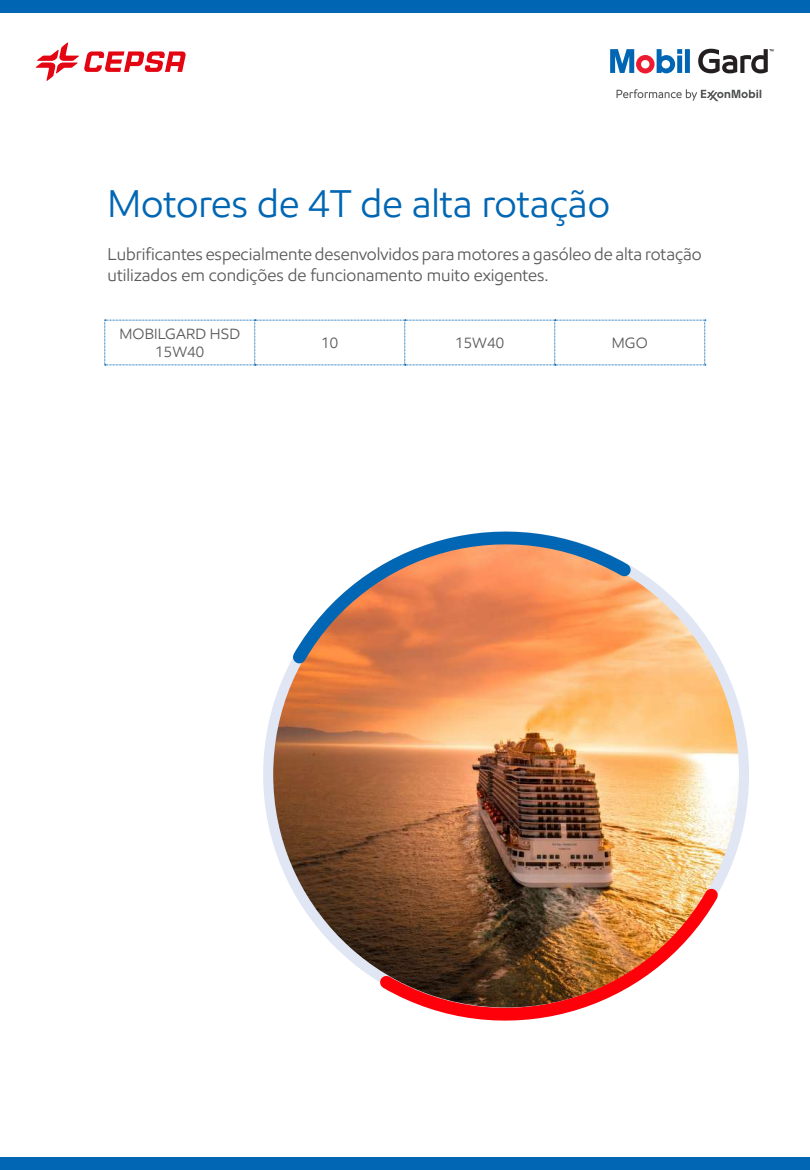
<style>
.page{position:relative;width:810px;height:1170px;background:#fff}
.page>*{position:absolute;margin:0;border:0;box-sizing:border-box;transform-origin:0 0}
.t1{font:39px "E Mprint";color:#0166b3}
.t2{font:17.25px/20.7px "E Mprint";color:#5a5a5a}
.t3{font:15px/18px "E Mprint";letter-spacing:.01em;color:#5a5a5a;text-align:center}
</style>
<div class="page">
<svg style="left:104px;top:320px;width:602px;height:45px"></svg>
<svg style="left:35px;top:42px;width:151px;height:39px"></svg>
<svg style="left:617px;top:89px;width:144px;height:12px"></svg>
<svg style="left:610px;top:49px;width:80px;height:24px"></svg>
<svg style="left:698px;top:49px;width:75px;height:24px"></svg>
<div style="left:0;top:0;width:810px;height:13px;background:#0066b3"></div>
<img style="left:268px;top:573px;width:476px;height:402px">
<img style="left:369px;top:877px;width:360px;height:144px">
<svg style="left:282px;top:531px;width:360px;height:143px"></svg>
<div style="left:0;top:1157px;width:810px;height:12px;background:#0166b3"></div>
<h1 class="t1" style="left:107px;top:180px;width:504px">Motores de 4T de alta rotação</h1>
<p class="t2" style="left:108px;top:244px;width:596px">Lubrificantes especialmente desenvolvidos para motores a gasóleo de alta rotação utilizados em condições de funcionamento muito exigentes.</p>
<p class="t3" style="left:119px;top:325px;width:122px">MOBILGARD HSD<br>15W40</p>
<p class="t3" style="left:321px;top:334px;width:18px">10</p>
<p class="t3" style="left:456px;top:334px;width:50px">15W40</p>
<p class="t3" style="left:612px;top:334px;width:37px">MGO</p>
</div>
